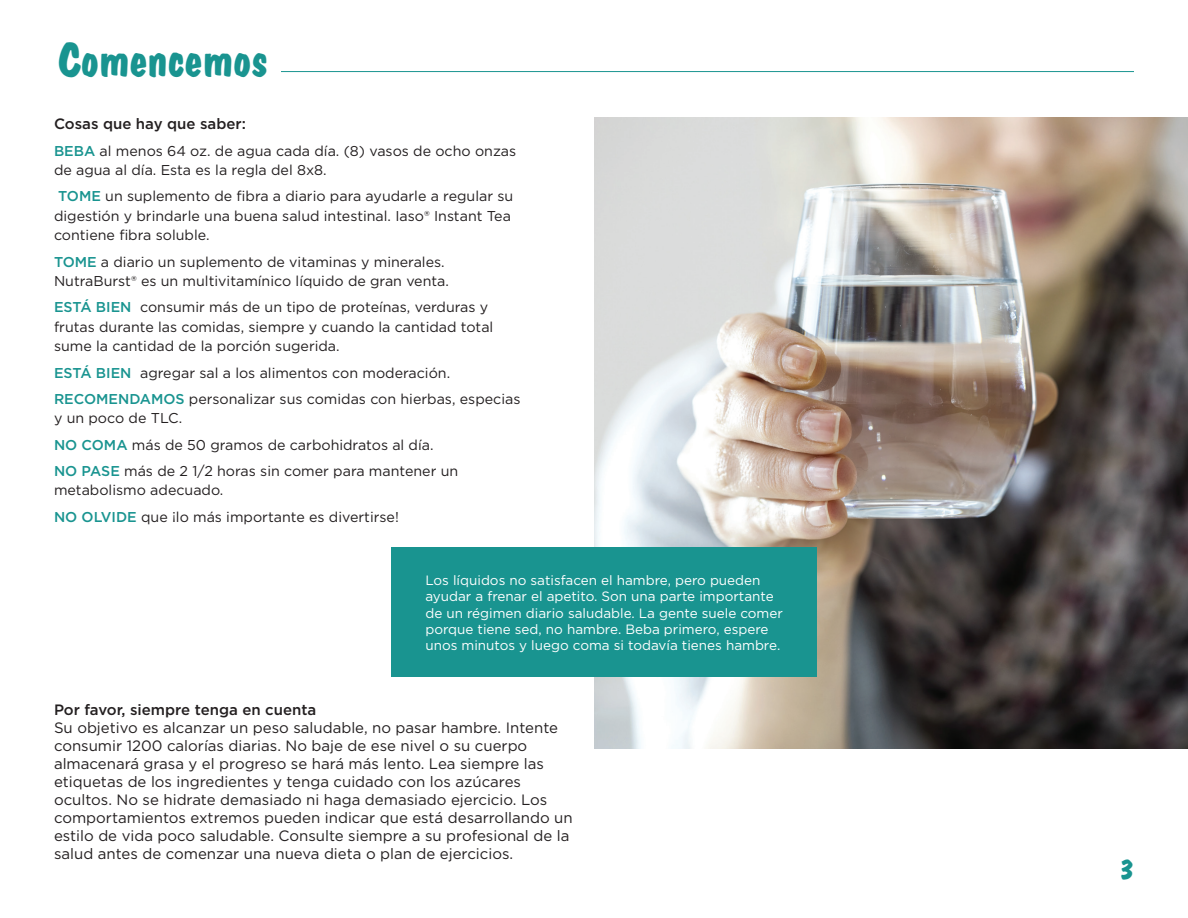
<style>
.page{position:relative;width:1188px;height:918px;background:#fff}
.page>*{position:absolute;margin:0;border:0;box-sizing:border-box;transform-origin:0 0}
.t1{font:48px "Dom Bold BT";color:#199490}
.t2{font:30px "Dom Bold BT";color:#199490}
.t3{font:15px/18px "Gotham";color:#231f20}
.t4{font:500 15px "Gotham";color:#231f20}
.t5{font:14.25px/19.5px "Gotham";color:#231f20}
.t6{font:13.5px/16.2px "Gotham";color:#fff}
.s1{font-weight:500;color:#199490}
</style>
<div class="page">
<img style="left:594px;top:117px;width:594px;height:631px">
<hr style="left:54px;top:71px;width:1080px;height:1px;background:#199490">
<div style="left:392px;top:547px;width:425px;height:129px;background:#199490"></div>
<div style="left:44px;top:27px;width:237px;height:75px;background:#fff"></div>
<p class="t1" style="left:58px;top:31px;width:211px">Comencemos</p>
<p class="t4" style="left:54px;top:114px;width:193px">Cosas que hay que saber:</p>
<p class="t5" style="left:54px;top:141px;width:464px"><span class="s1">BEBA</span> al menos 64 oz. de agua cada día. (8) vasos de ocho onzas de agua al día. Esta es la regla del 8x8.</p>
<p class="t5" style="left:54px;top:186px;width:461px"><span class="s1">TOME</span> un suplemento de fibra a diario para ayudarle a regular su digestión y brindarle una buena salud intestinal. Iaso® Instant Tea contiene fibra soluble.</p>
<p class="t5" style="left:54px;top:252px;width:397px"><span class="s1">TOME</span> a diario un suplemento de vitaminas y minerales.<br>NutraBurst® es un multivitamínico líquido de gran venta.</p>
<p class="t5" style="left:54px;top:297px;width:441px"><span class="s1">ESTÁ BIEN</span> consumir más de un tipo de proteínas, verduras y frutas durante las comidas, siempre y cuando la cantidad total sume la cantidad de la porción sugerida.</p>
<p class="t5" style="left:54px;top:363px;width:398px"><span class="s1">ESTÁ BIEN</span> agregar sal a los alimentos con moderación.</p>
<p class="t5" style="left:54px;top:389px;width:468px"><span class="s1">RECOMENDAMOS</span> personalizar sus comidas con hierbas, especias y un poco de TLC.</p>
<p class="t5" style="left:54px;top:435px;width:381px"><span class="s1">NO COMA</span> más de 50 gramos de carbohidratos al día.</p>
<p class="t5" style="left:54px;top:461px;width:406px"><span class="s1">NO PASE</span> más de 2 1/2 horas sin comer para mantener un metabolismo adecuado.</p>
<p class="t5" style="left:54px;top:507px;width:346px"><span class="s1">NO OLVIDE</span> que ¡lo más importante es divertirse!</p>
<p class="t6" style="left:425px;top:572px;width:359px">Los líquidos no satisfacen el hambre, pero pueden ayudar a frenar el apetito. Son una parte importante de un régimen diario saludable. La gente suele comer porque tiene sed, no hambre. Beba primero, espere unos minutos y luego coma si todavía tienes hambre.</p>
<p class="t4" style="left:54px;top:700px;width:264px">Por favor, siempre tenga en cuenta</p>
<p class="t3" style="left:54px;top:718px;width:520px">Su objetivo es alcanzar un peso saludable, no pasar hambre. Intente consumir 1200 calorías diarias. No baje de ese nivel o su cuerpo almacenará grasa y el progreso se hará más lento. Lea siempre las etiquetas de los ingredientes y tenga cuidado con los azúcares ocultos. No se hidrate demasiado ni haga demasiado ejercicio. Los comportamientos extremos pueden indicar que está desarrollando un estilo de vida poco saludable. Consulte siempre a su profesional de la salud antes de comenzar una nueva dieta o plan de ejercicios.</p>
<h2 class="t2" style="left:1119px;top:850px;width:16px">3</h2>
</div>
